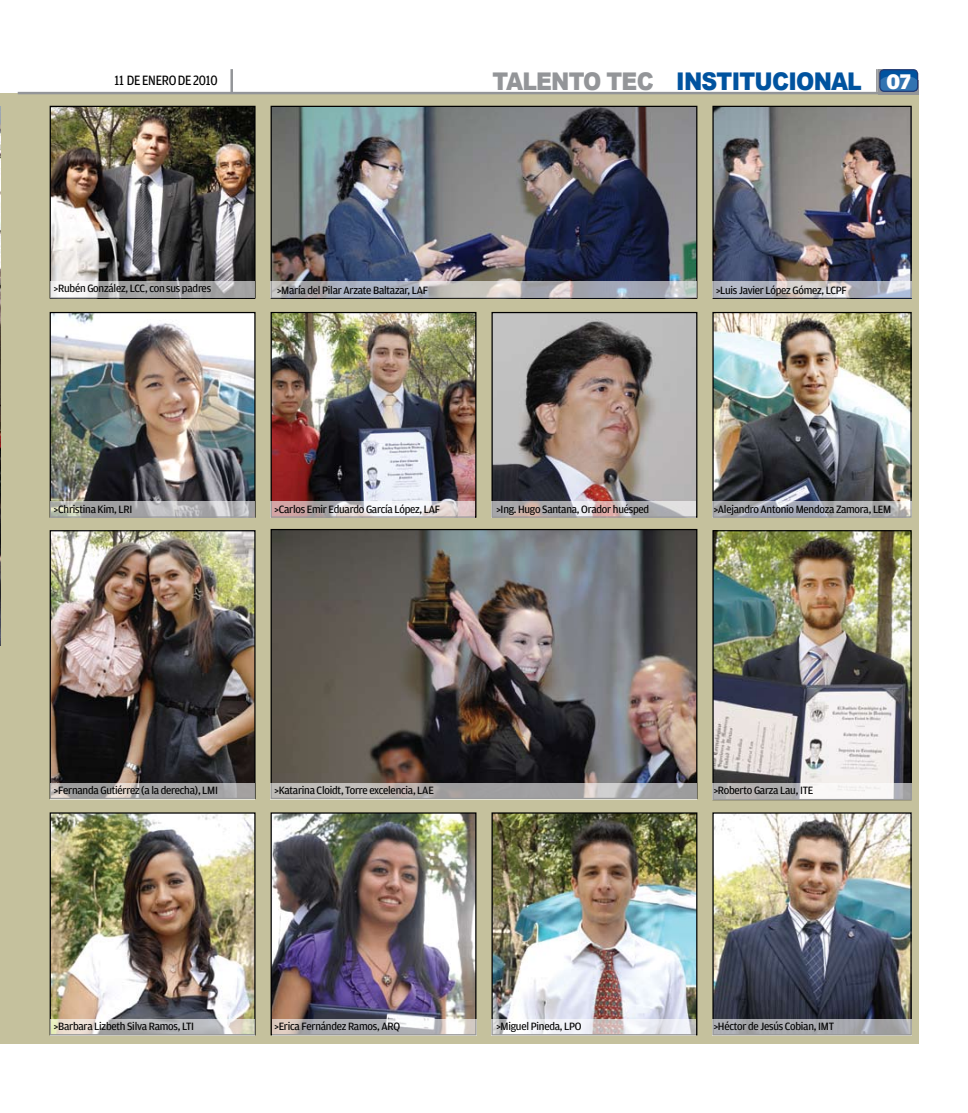
<style>
.page{position:relative;width:968px;height:1113px;background:#fff}
.page>*{position:absolute;margin:0;border:0;box-sizing:border-box;transform-origin:0 0}
.t1{font:900 24.38px "Arial";letter-spacing:-.035em;color:#00539f;scale:.9 1}
.t2{font:14.38px "Amplitude";letter-spacing:-.015em;color:#000;scale:.9 1}
.t3{font:11.25px "Amplitude";letter-spacing:-.02em;color:#000}
.s1{color:#939598}
.s2{font-family:"Amplitude";font-size:22.5px;color:#fff}
</style>
<div class="page">
<div style="left:0;top:93px;width:918px;height:950px;background:#c5c19d"></div>
<img style="left:0;top:106px;width:1px;height:539px">
<div style="left:898px;top:80px;width:20px;height:14px;background:#939598"></div>
<hr style="left:18px;top:92px;width:900px;height:2px;background:#939598">
<hr style="left:230px;top:69px;width:3px;height:24px;background:#939598">
<div style="left:879px;top:69px;width:39px;height:23px;border:1px solid #223a74;border-radius:4px"></div>
<svg style="left:876px;top:69px;width:40px;height:23px"></svg>
<img style="left:493px;top:314px;width:202px;height:187px">
<div style="left:491px;top:312px;width:206px;height:206px;border:1px solid #000"></div>
<img style="left:714px;top:108px;width:195px;height:173px">
<div style="left:712px;top:106px;width:199px;height:193px;border:1px solid #000"></div>
<img style="left:272px;top:108px;width:423px;height:174px">
<div style="left:270px;top:106px;width:427px;height:193px;border:1px solid #000"></div>
<img style="left:272px;top:531px;width:423px;height:252px">
<img style="left:272px;top:314px;width:202px;height:187px">
<div style="left:270px;top:312px;width:206px;height:206px;border:1px solid #000"></div>
<img style="left:52px;top:314px;width:201px;height:187px">
<div style="left:50px;top:312px;width:205px;height:206px;border:1px solid #000"></div>
<img style="left:714px;top:314px;width:195px;height:187px">
<div style="left:712px;top:312px;width:199px;height:206px;border:1px solid #000"></div>
<img style="left:714px;top:532px;width:195px;height:251px">
<div style="left:712px;top:530px;width:199px;height:270px;border:1px solid #000"></div>
<img style="left:272px;top:814px;width:202px;height:205px">
<div style="left:270px;top:812px;width:206px;height:223px;border:1px solid #000"></div>
<img style="left:493px;top:814px;width:202px;height:205px">
<div style="left:491px;top:812px;width:206px;height:223px;border:1px solid #000"></div>
<img style="left:52px;top:532px;width:201px;height:251px">
<div style="left:50px;top:530px;width:205px;height:269px;border:1px solid #000"></div>
<img style="left:714px;top:814px;width:195px;height:205px">
<img style="left:52px;top:814px;width:201px;height:205px">
<div style="left:50px;top:812px;width:205px;height:223px;border:1px solid #000"></div>
<img style="left:52px;top:108px;width:201px;height:174px">
<div style="left:50px;top:106px;width:205px;height:193px;border:1px solid #000"></div>
<svg style="left:50px;top:282px;width:205px;height:16px;background:#b8b8b8"></svg>
<svg style="left:50px;top:501px;width:205px;height:17px;background:#b2b2b2"></svg>
<svg style="left:270px;top:501px;width:205px;height:17px;background:#d5c9ca"></svg>
<svg style="left:491px;top:501px;width:205px;height:17px;background:#bfb8b9"></svg>
<svg style="left:50px;top:783px;width:205px;height:16px;background:#aba9a8"></svg>
<svg style="left:50px;top:1019px;width:205px;height:16px;background:#c6c4bf"></svg>
<svg style="left:272px;top:1019px;width:204px;height:16px;background:#c4c1c2"></svg>
<svg style="left:491px;top:1019px;width:205px;height:16px;background:#e2e0e3"></svg>
<svg style="left:712px;top:1019px;width:199px;height:16px;background:#a7a8ac"></svg>
<svg style="left:712px;top:783px;width:199px;height:16px;background:#d1d0d0"></svg>
<svg style="left:712px;top:501px;width:199px;height:17px;background:#acaeb3"></svg>
<svg style="left:712px;top:281px;width:199px;height:16px;background:#c0c0c8"></svg>
<svg style="left:270px;top:282px;width:427px;height:16px;background:#b4b5bb"></svg>
<svg style="left:270px;top:783px;width:427px;height:16px;background:#aeacab"></svg>
<p class="t2" style="left:114px;top:72px;width:116px">11 DE ENERO DE 2010</p>
<h1 class="t1" style="left:492px;top:68px;width:466px"><span class="s1">TALENTO TEC</span> I NSTITUCIONAL <span class="s2">07</span></h1>
<p class="t3" style="left:54px;top:282px;width:159px">&gt;Rubén González, LCC, con sus padres</p>
<p class="t3" style="left:277px;top:283px;width:153px">&gt;María del Pilar Arzate Baltazar, LAF</p>
<p class="t3" style="left:716px;top:283px;width:132px">&gt;Luis Javier López Gómez, LCPF</p>
<p class="t3" style="left:54px;top:502px;width:80px">&gt;Christina Kim, LRI</p>
<p class="t3" style="left:274px;top:502px;width:167px">&gt;Carlos Emir Eduardo García López, LAF</p>
<p class="t3" style="left:496px;top:502px;width:154px">&gt;Ing. Hugo Santana, Orador huésped</p>
<p class="t3" style="left:713px;top:502px;width:179px">&gt;Alejandro Antonio Mendoza Zamora, LEM</p>
<p class="t3" style="left:54px;top:784px;width:165px">&gt;Fernanda Gutiérrez (a la derecha), LMI</p>
<p class="t3" style="left:274px;top:784px;width:161px">&gt;Katarina Cloidt, Torre excelencia, LAE</p>
<p class="t3" style="left:713px;top:784px;width:101px">&gt;Roberto Garza Lau, ITE</p>
<p class="t3" style="left:54px;top:1020px;width:142px">&gt;Barbara Lizbeth Silva Ramos, LTI</p>
<p class="t3" style="left:274px;top:1020px;width:127px">&gt;Erica Fernández Ramos, ARQ</p>
<p class="t3" style="left:496px;top:1020px;width:86px">&gt;Miguel Pineda, LPO</p>
<p class="t3" style="left:713px;top:1020px;width:122px">&gt;Héctor de Jesús Cobian, IMT</p>
</div>
